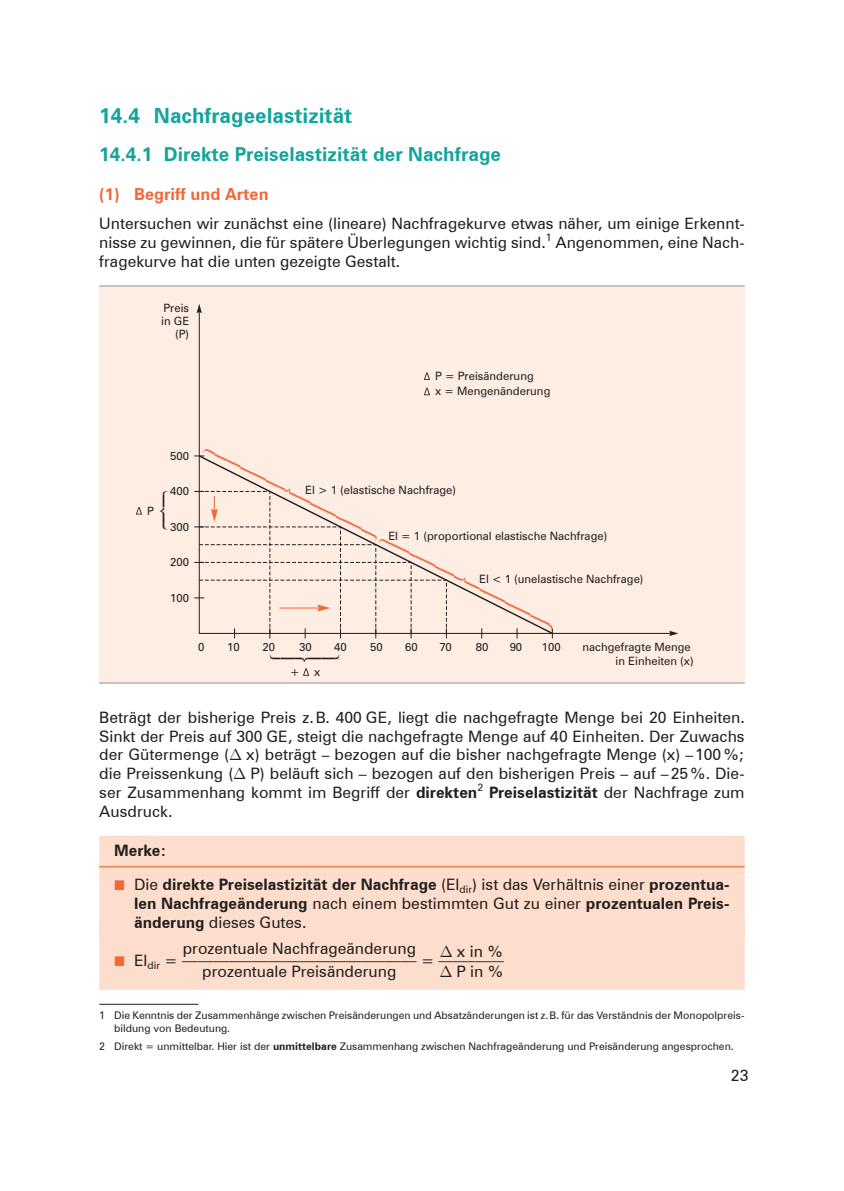
<style>
.page{position:relative;width:844px;height:1191px;background:#fff}
.page>*{position:absolute;margin:0;border:0;box-sizing:border-box;transform-origin:0 0}
.t1{font:21.35px "Topset Math Expert";color:#f26938}
.t2{font:700 21px "Zurich BT";color:#13a49e}
.t3{font:700 19.25px "Zurich BT";color:#13a49e}
.t4{font:19.07px "Topset Math Expert";color:#231f20;scale:1.07 1}
.t5{font:18.9px "Topset Math Expert";color:#231f20}
.t6{font:700 16.62px "Zurich BT";color:#f26938}
.Fließtext{font:15.75px/18.9px "Zurich BT";color:#231f20;text-align:justify}
.t7{font:700 15.75px/18.9px "Zurich BT";color:#231f20;text-align:justify}
.t8{font:13.47px "Zurich BT";color:#231f20;scale:1.17 1}
.t9{font:13.47px "Zurich BT";color:#231f20;scale:1.09 1}
.t10{font:11.38px/13.3px "Zurich BT";color:#231f20;text-align:right}
.Fußnote{font:10.5px/12.6px "Zurich BT";color:#231f20}
.s1{font-family:"Uni Math"}
.s2{font-weight:700}
.s3{font-family:"Uni Math";font-weight:400;font-size:14px;color:#f26938}
.s4{font-weight:400}
.s5{font-family:"Uni Math";font-size:14px;color:#f26938}
</style>
<div class="page">
<div style="left:99px;top:836px;width:645px;height:35px;background:#fdddcb"></div>
<hr style="left:99px;top:866px;width:645px;height:1px;background:#f5865a">
<div style="left:99px;top:869px;width:645px;height:68px;background:#fdddcb"></div>
<div style="left:99px;top:921px;width:645px;height:69px;background:#fdddcb"></div>
<div style="left:99px;top:286px;width:645px;height:397px;background:#fdede3"></div>
<svg style="left:196px;top:304px;width:6px;height:9px"></svg>
<svg style="left:669px;top:631px;width:9px;height:5px"></svg>
<svg style="left:197px;top:454px;width:357px;height:181px"></svg>
<svg style="left:303px;top:668px;width:6px;height:8px"></svg>
<svg style="left:136px;top:507px;width:6px;height:7px"></svg>
<svg style="left:194px;top:490px;width:253px;height:148px"></svg>
<hr style="left:280px;top:607px;width:39px;height:1px;background:#f26938">
<svg style="left:424px;top:372px;width:6px;height:8px"></svg>
<svg style="left:424px;top:388px;width:6px;height:7px"></svg>
<hr style="left:99px;top:682px;width:645px;height:2px;background:#bcbdc0">
<hr style="left:99px;top:285px;width:645px;height:2px;background:#bcbdc0">
<hr style="left:99px;top:1003px;width:99px;height:1px;background:#231f20">
<p class="t2" style="left:99px;top:102px;width:254px">14.4 Nachfrageelastizität</p>
<p class="t3" style="left:99px;top:142px;width:403px">14.4.1 Direkte Preiselastizität der Nachfrage</p>
<p class="t6" style="left:99px;top:184px;width:171px">(1) Begriff und Arten</p>
<p class="Fließtext" style="left:99px;top:214px;width:646px">Untersuchen wir zunächst eine (lineare) Nachfragekurve etwas näher, um einige Erkennt&shy;nisse zu gewinnen, die für spätere Überlegungen wichtig sind.<sup>1</sup> Angenommen, eine Nach&shy;fragekurve hat die unten gezeigte Gestalt.</p>
<p class="t10" style="left:161px;top:301px;width:30px">Preis in GE (P)</p>
<p class="t10" style="left:435px;top:368px;width:117px;line-height:15.2px;text-align:left">P = Preisänderung<br>x = Mengenänderung</p>
<p class="t10" style="left:170px;top:449px;width:20px">500</p>
<p class="t10" style="left:170px;top:484px;width:20px">400</p>
<p class="t10" style="left:170px;top:520px;width:20px">300</p>
<p class="t10" style="left:170px;top:555px;width:20px">200</p>
<p class="t10" style="left:170px;top:591px;width:20px">100</p>
<p class="t5" style="left:174px;top:491px;width:40px;rotate:90deg">1223445</p>
<p class="t10" style="left:147px;top:504px;width:8px">P</p>
<p class="t1" style="left:210px;top:439px;width:393px;rotate:27deg">6777774474777899994444999990 6777774474777899994444999990</p>
<p class="t10" style="left:198px;top:640px;width:8px">0</p>
<p class="t10" style="left:227px;top:640px;width:14px">10</p>
<p class="t10" style="left:262px;top:640px;width:14px">20</p>
<p class="t10" style="left:299px;top:640px;width:14px">30</p>
<p class="t10" style="left:334px;top:640px;width:14px">40</p>
<p class="t10" style="left:370px;top:640px;width:14px">50</p>
<p class="t10" style="left:405px;top:640px;width:14px">60</p>
<p class="t10" style="left:439px;top:640px;width:14px">70</p>
<p class="t10" style="left:475px;top:640px;width:14px">80</p>
<p class="t10" style="left:509px;top:640px;width:14px">90</p>
<p class="t10" style="left:541px;top:640px;width:20px">100</p>
<p class="t10" style="left:582px;top:640px;width:110px">nachgefragte Menge</p>
<p class="t10" style="left:305px;top:483px;width:152px">El &gt; 1 (elastische Nachfrage)</p>
<p class="t10" style="left:388px;top:529px;width:220px">El = 1 (proportional elastische Nachfrage)</p>
<p class="t10" style="left:479px;top:572px;width:166px">El &lt; 1 (unelastische Nachfrage)</p>
<p class="t4" style="left:270px;top:648px;width:66px">12222344445</p>
<p class="t10" style="left:615px;top:654px;width:80px">in Einheiten (x)</p>
<p class="t10" style="left:290px;top:665px;width:11px">+</p>
<p class="t10" style="left:314px;top:665px;width:8px">x</p>
<p class="Fließtext" style="left:99px;top:707px;width:646px">Beträgt der bisherige Preis z.B. 400 GE, liegt die nachgefragte Menge bei 20 Einheiten.<br>Sinkt der Preis auf 300 GE, steigt die nachgefragte Menge auf 40 Einheiten. Der Zuwachs der Gütermenge (<span class="s1">Δ</span> x) beträgt – bezogen auf die bisher nachgefragte Menge (x) –100%; die Preissenkung (<span class="s1">Δ</span> P) beläuft sich – bezogen auf den bisherigen Preis – auf –25%. Die&shy;ser Zusammenhang kommt im Begriff der <span class="s2">direkten</span><sup>2</sup> <span class="s2">Preiselastizität</span> der Nachfrage zum Ausdruck.</p>
<p class="t7" style="left:114px;top:840px;width:54px">Merke:</p>
<p class="t7" style="left:134px;top:874px;width:597px;text-indent:-20px"><span class="s3">■</span> <span class="s4">Die</span> direkte Preiselastizität der Nachfrage <span class="s4">(El</span><sub>dir</sub><span class="s4">) ist das Verhältnis einer</span> prozentua&shy;len Nachfrageänderung <span class="s4">nach einem bestimmten Gut zu einer</span> prozentualen Preis&shy;änderung <span class="s4">dieses Gutes.</span></p>
<p class="Fließtext" style="left:114px;top:951px;width:65px"><span class="s5">■</span> El<sub>dir</sub> =</p>
<p class="Fließtext" style="left:183px;top:939px;width:235px">prozentuale Nachfrageänderung</p>
<p class="t8" style="left:182px;top:946px;width:202px">______________________________</p>
<p class="Fließtext" style="left:202px;top:962px;width:196px">prozentuale Preisänderung</p>
<p class="Fließtext" style="left:439px;top:941px;width:65px;line-height:19.9px"><span class="s1">Δ</span> x in %<br><span class="s1">Δ</span> P in %</p>
<p class="Fußnote" style="left:114px;top:1009px;width:631px;text-indent:-15px">1 Die Kenntnis der Zusammenhänge zwischen Preisänderungen und Absatzänderungen ist z.B. für das Verständnis der Monopolpreis&shy;bildung von Bedeutung.</p>
<p class="Fußnote" style="left:99px;top:1039px;width:636px">2 Direkt = unmittelbar. Hier ist der <span class="s2">unmittelbare</span> Zusammenhang zwischen Nachfrageänderung und Preisänderung angesprochen.</p>
<p class="Fließtext" style="left:421px;top:951px;width:15px">=</p>
<p class="t9" style="left:438px;top:946px;width:62px">_________</p>
<p class="Fließtext" style="left:730px;top:1066px;width:19px">23</p>
</div>
